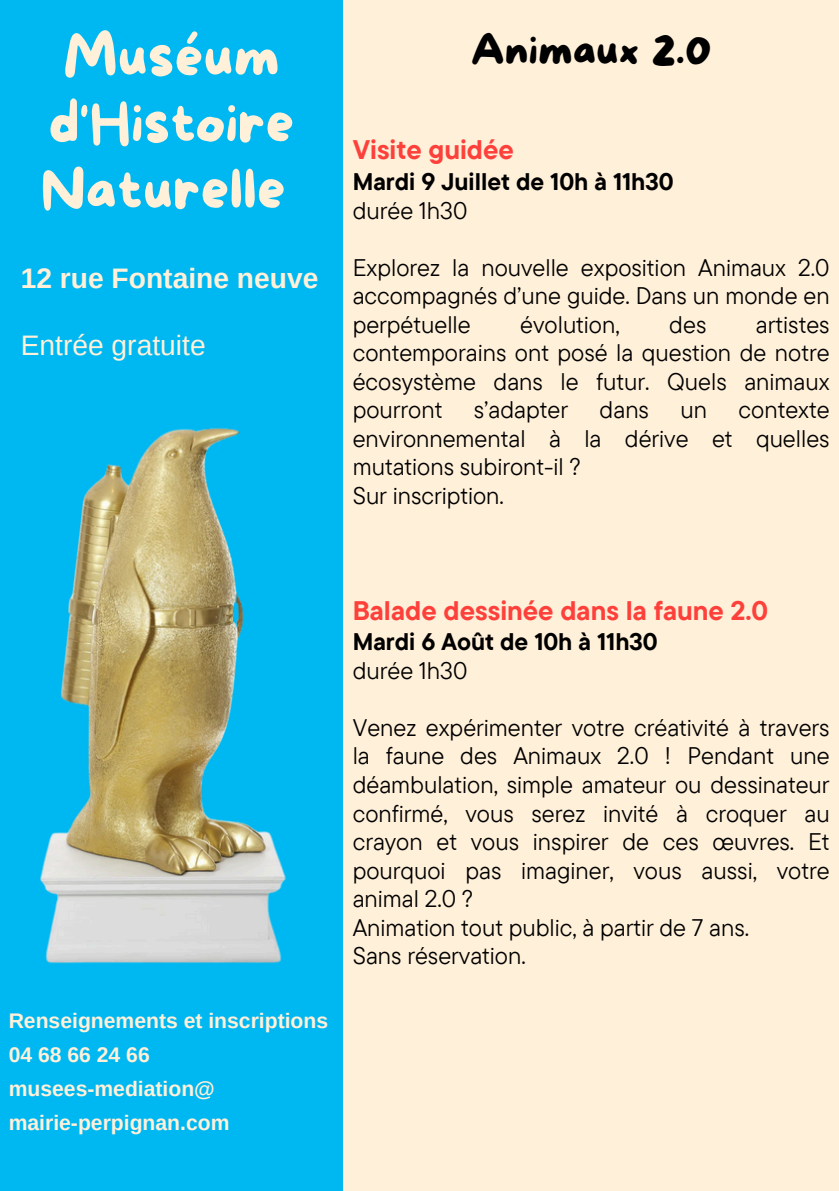
<style>
.page{position:relative;width:839px;height:1191px;background:#fff}
.page>*{position:absolute;margin:0;border:0;box-sizing:border-box;transform-origin:0 0}
.t1{font:56.4px/66.6px "More Sugar";color:#fff0d9;text-align:center}
.t2{font:42.2px "More Sugar";color:#000}
.t3{font:700 28.2px "Arimo";color:#fff0d9}
.t4{font:28.2px "Arimo";color:#fff0d9}
.t5{font:700 26.8px "TT Commons Pro";color:#fe403b}
.t6{font:24px/28.6px "TT Commons Pro";color:#000;text-align:justify}
.t7{font:700 24px/28.6px "TT Commons Pro";color:#000}
.t8{font:700 21.2px "Arimo";color:#fff0d9}
.s1{font-weight:400}
</style>
<div class="page">
<div style="left:0;top:0;width:838px;height:1191px;background:#fff0d9"></div>
<div style="left:0;top:0;width:342px;height:1191px;background:#00b8f1"></div>
<img style="left:40px;top:428px;width:246px;height:536px">
<h4 class="t1" style="left:41px;top:26px;width:255px">Muséum d'Histoire<br>Naturelle</h4>
<p class="t3" style="left:21px;top:262px;width:299px">12 rue Fontaine neuve</p>
<p class="t4" style="left:21px;top:330px;width:186px">Entrée gratuite</p>
<p class="t2" style="left:470px;top:27px;width:242px">Animaux 2.0</p>
<p class="t5" style="left:353px;top:133px;width:163px">Visite guidée</p>
<p class="t7" style="left:353px;top:167px;width:322px">Mardi 9 Juillet de 10h à 11h30 <span class="s1">durée 1h30</span></p>
<p class="t6" style="left:353px;top:252px;width:478px">Explorez la nouvelle exposition Animaux 2.0 accompagnés d’une guide. Dans un monde en perpétuelle</p>
<p class="t6" style="left:520px;top:309px;width:101px">évolution,</p>
<p class="t6" style="left:669px;top:309px;width:39px">des</p>
<p class="t6" style="left:353px;top:309px;width:478px;text-indent:403px">artistes contemporains ont posé la question de notre écosystème dans le futur. Quels animaux pourront</p>
<p class="t6" style="left:474px;top:395px;width:96px">s’adapter</p>
<p class="t6" style="left:599px;top:395px;width:51px">dans</p>
<p class="t6" style="left:680px;top:395px;width:28px">un</p>
<p class="t6" style="left:353px;top:395px;width:478px;text-align:left;text-indent:386px">contexte environnemental à la dérive et quelles mutations subiront-il ?<br>Sur inscription.</p>
<h5 class="t8" style="left:9px;top:1009px;width:321px">Renseignements et inscriptions</h5>
<h5 class="t8" style="left:9px;top:1043px;width:142px">04 68 66 24 66</h5>
<h4 class="t8" style="left:9px;top:1077px;width:208px">musees-mediation@</h4>
<h5 class="t8" style="left:9px;top:1110px;width:222px">mairie-perpignan.com</h5>
<h1 class="t5" style="left:353px;top:593px;width:417px">Balade dessinée dans la faune 2.0</h1>
<h1 class="t7" style="left:353px;top:627px;width:306px">Mardi 6 Août de 10h à 11h30 <span class="s1">durée 1h30</span></h1>
<h2 class="t6" style="left:353px;top:713px;width:478px;text-align:left">Venez expérimenter votre créativité à travers la faune des Animaux 2.0 ! Pendant une déambulation, simple amateur ou dessinateur confirmé, vous serez invité à croquer au crayon et vous inspirer de ces œuvres. Et pourquoi pas imaginer, vous aussi, votre animal 2.0 ?<br>Animation tout public, à partir de 7 ans.<br>Sans réservation.</h2>
</div>
